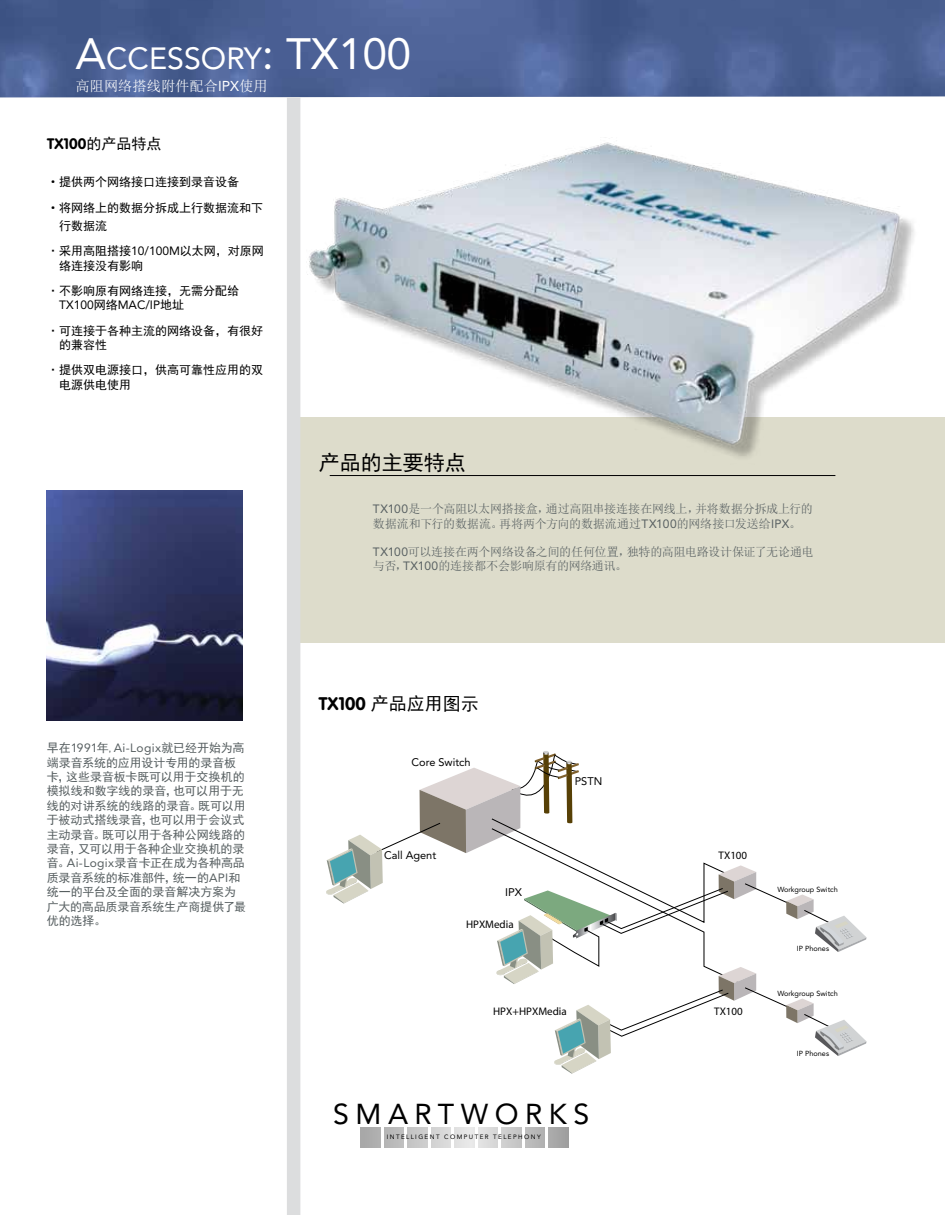
<style>
.page{position:relative;width:945px;height:1215px;background:#fff}
.page>*{position:absolute;margin:0;border:0;box-sizing:border-box;transform-origin:0 0}
.t1{font:30.45px "Avenir";color:#fff}
.t2{font:28.65px "Avenir";letter-spacing:.225em;color:#000}
.t3{font:21px "Sim Hei";color:#000}
.t4{font:18px "Sim Hei";color:#000}
.t5{font:700 15px "VAG Rounded";color:#000}
.t6{font:14.25px "Sim Sun";color:#fff}
.t7{font:12px/14.4px "Sim Hei";letter-spacing:-.005em;color:#575f61}
.t8{font:12px/14.4px "Sim Sun";letter-spacing:-.02em;color:#575f61}
.t9{font:12px/25.2px "Sim Hei";color:#000}
.t10{font:12px "Avenir";letter-spacing:.03em;color:#575f61}
.t11{font:12px "Avenir";color:#000}
.t12{font:10.95px "Myriad";color:#000}
.t13{font:10.95px "Avenir";color:#000}
.t14{font:10.95px "Avenir";color:#000;scale:1.04 1}
.t15{font:7.35px "Avenir";color:#000}
.t16{font:6.3px "Avenir";letter-spacing:.225em;color:#000}
.s1{font-size:43.5px}
.s2{font-family:"Avenir"}
.s3{font-family:"Sim Hei";font-weight:400}
.s4{font-family:"Sim Sun"}
.s5{font-family:"Sim Hei"}
.s6{font-family:"VAG Rounded";font-weight:700}
</style>
<div class="page">
<img style="left:0;top:0;width:945px;height:1093px">
<div style="left:361px;top:1128px;width:19px;height:20px;background:#acacac"></div>
<div style="left:384px;top:1128px;width:20px;height:20px;background:#bababa"></div>
<div style="left:408px;top:1128px;width:19px;height:20px;background:#c9c9c9"></div>
<div style="left:431px;top:1128px;width:20px;height:20px;background:#d7d7d7"></div>
<div style="left:455px;top:1128px;width:19px;height:20px;background:#e6e6e6"></div>
<div style="left:478px;top:1128px;width:20px;height:20px;background:#dcdcdc"></div>
<div style="left:502px;top:1128px;width:19px;height:20px;background:#cacaca"></div>
<div style="left:525px;top:1128px;width:20px;height:20px;background:#b7b7b7"></div>
<div style="left:549px;top:1128px;width:19px;height:20px;background:#a5a5a5"></div>
<div style="left:291px;top:417px;width:654px;height:225px;background:#dddccb"></div>
<img style="left:306px;top:137px;width:617px;height:320px">
<hr style="left:330px;top:475px;width:505px;height:1px;background:#000">
<img style="left:47px;top:491px;width:195px;height:230px">
<svg style="left:326px;top:751px;width:541px;height:323px"></svg>
<div style="left:287px;top:97px;width:13px;height:1118px;background:#dcddde"></div>
<h1 class="t1" style="left:76px;top:40px;width:337px"><span class="s1">A</span>CCESSORY<span class="s1">: TX100</span></h1>
<p class="t6" style="left:76px;top:79px;width:194px">高阻网络搭线附件配合<span class="s2">IPX</span>使用</p>
<p class="t5" style="left:47px;top:135px;width:116px">TX100<span class="s3">的产品特点</span></p>
<p class="t9" style="left:47px;top:170px;width:217px"><span class="s4">·</span>提供两个网络接口连接到录音设备<br><span class="s4">·</span>将网络上的数据分拆成上行数据流和下</p>
<p class="t9" style="left:47px;top:213px;width:218px;text-indent:12px">行数据流<br>·采用高阻搭接<span class="s2">10/100M</span>以太网，对原网</p>
<p class="t9" style="left:47px;top:253px;width:194px;text-indent:12px">络连接没有影响<br>·不影响原有网络连接，无需分配给</p>
<p class="t11" style="left:59px;top:298px;width:126px">TX100<span class="s5">网络</span>MAC/IP<span class="s5">地址</span></p>
<p class="t9" style="left:59px;top:323px;width:206px;line-height:14.4px;text-indent:-12px">·可连接于各种主流的网络设备，有很好的兼容性</p>
<p class="t9" style="left:59px;top:363px;width:206px;line-height:14.4px;text-indent:-12px">·提供双电源接口，供高可靠性应用的双电源供电使用</p>
<p class="t10" style="left:47px;top:741px;width:199px"><span class="s5">早在</span>1991<span class="s5">年,</span>Ai-Logix<span class="s5">就已经开始为高</span></p>
<p class="t7" style="left:47px;top:755px;width:201px">端录音系统的应用设计专用的录音板卡，这些录音板卡既可以用于交换机的模拟线和数字线的录音，也可以用于无线的对讲系统的线路的录音。既可以用于被动式搭线录音，也可以用于会议式主动录音。既可以用于各种公网线路的录音，又可以用于各种企业交换机的录音。<span class="s2">Ai-Logix</span>录音卡正在成为各种高品质录音系统的标准部件，统一的<span class="s2">API</span>和统一的平台及全面的录音解决方案为广大的高品质录音系统生产商提供了最优的选择。</p>
<h3 class="t3" style="left:319px;top:452px;width:148px">产品的主要特点</h3>
<p class="t8" style="left:373px;top:502px;width:442px"><span class="s2">TX100</span>是一个高阻以太网搭接盒，通过高阻串接连接在网线上，并将数据分拆成上行的数据流和下行的数据流。再将两个方向的数据流通过<span class="s2">TX100</span>的网络接口发送给<span class="s2">IPX</span>。</p>
<p class="t8" style="left:373px;top:544px;width:442px"><span class="s2">TX100</span>可以连接在两个网络设备之间的任何位置，独特的高阻电路设计保证了无论通电与否，<span class="s2">TX100</span>的连接都不会影响原有的网络通讯。</p>
<h3 class="t4" style="left:319px;top:695px;width:161px"><span class="s6">TX100</span> 产品应用图示</h3>
<p class="t13" style="left:411px;top:756px;width:61px">Core Switch</p>
<p class="t13" style="left:575px;top:775px;width:29px">PSTN</p>
<p class="t13" style="left:384px;top:848px;width:54px">Call Agent</p>
<p class="t12" style="left:719px;top:850px;width:30px">TX100</p>
<p class="t14" style="left:505px;top:886px;width:18px">IPX</p>
<p class="t12" style="left:466px;top:919px;width:49px">HPXMedia</p>
<p class="t12" style="left:493px;top:1006px;width:75px">HPX+HPXMedia</p>
<p class="t12" style="left:714px;top:1006px;width:30px">TX100</p>
<h2 class="t2" style="left:333px;top:1097px;width:257px">SMARTWORKS</h2>
<p class="t16" style="left:387px;top:1133px;width:156px">INTELLIGENT COMPUTER TELEPHONY</p>
<p class="t15" style="left:777px;top:885px;width:62px">Workgroup Switch</p>
<p class="t15" style="left:797px;top:945px;width:34px">IP Phones</p>
<p class="t15" style="left:777px;top:989px;width:62px">Workgroup Switch</p>
<p class="t15" style="left:797px;top:1049px;width:34px">IP Phones</p>
</div>
